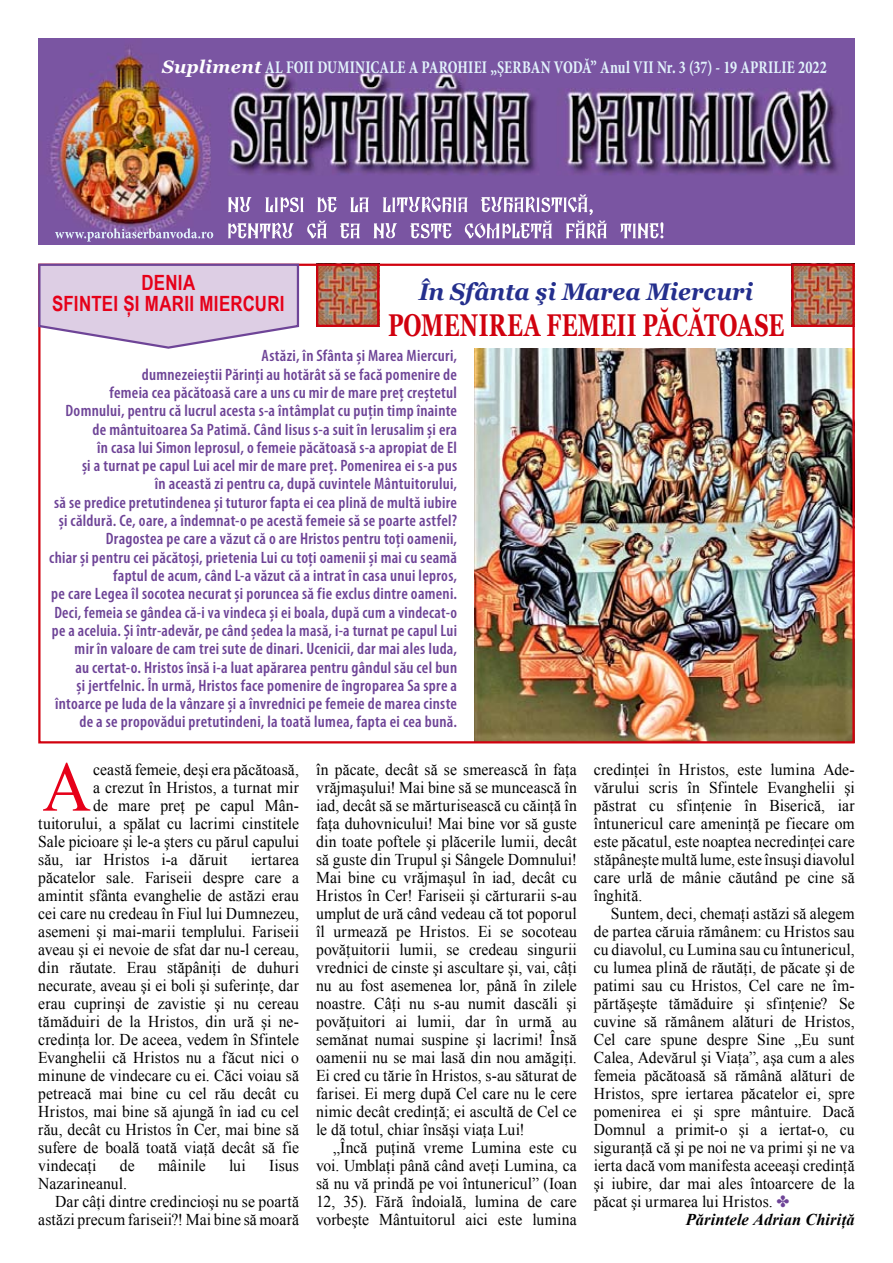
<style>
.page{position:relative;width:893px;height:1263px;background:#fff}
.page>*{position:absolute;margin:0;border:0;box-sizing:border-box;transform-origin:0 0}
.t1{font:70.8px "Times New Roman";color:#e60019;scale:.95 1}
.t2{font:700 31.5px "Georgia";letter-spacing:.005em;color:#d1010e;scale:.7 1}
.t3{font:italic 700 24px "Georgia";color:#242f8d;scale:.96 1}
.t4{font:700 21px/21px "Arial Narrow";letter-spacing:.015em;color:#e60019;text-align:center}
.t5{font:700 condensed 18px "Minion Pro";letter-spacing:.015em;color:#e2f3fc;scale:.84 1}
.t6{font:16.5px/18px "Times New Roman";letter-spacing:.005em;color:#000;text-align:justify;scale:.95 1}
.t7{font:600 condensed 16.5px/18.3px "Myriad Pro";letter-spacing:.015em;color:#6e4497;text-align:right}
.t8{font:italic 700 16.5px "Times New Roman";letter-spacing:.01em;color:#000}
.s1{font-family:"Georgia";font-style:italic;font-stretch:normal;color:#fff}
.s2{color:#6e4497}
</style>
<div class="page">
<img style="left:38px;top:38px;width:817px;height:206px">
<svg style="left:55px;top:228px;width:158px;height:14px;background:#9379b6"></svg>
<svg style="left:228px;top:194px;width:435px;height:44px;background:#977bb6"></svg>
<img style="left:474px;top:349px;width:378px;height:391px">
<img style="left:319px;top:267px;width:57px;height:57px">
<div style="left:316px;top:264px;width:63px;height:63px;border:2px solid #d1010e"></div>
<svg style="left:38px;top:263px;width:262px;height:87px;background:#dacbe1"></svg>
<img style="left:794px;top:267px;width:58px;height:57px">
<div style="left:791px;top:264px;width:64px;height:63px;border:2px solid #d1010e"></div>
<p class="t5" style="left:162px;top:57px;width:793px"><span class="s1">Supliment</span> AL FOII DUMINICALE A PAROHIEI „ŞERBAN VODĂ” Anul VII Nr. 3 (37) - 19 APRILIE 2022</p>
<p class="t4" style="left:52px;top:271px;width:232px">DENIA<br>SFINTEI ȘI MARII MIERCURI</p>
<h3 class="t3" style="left:419px;top:278px;width:350px">În Sfânta şi Marea Miercuri</h3>
<h2 class="t2" style="left:388px;top:307px;width:568px">POMENIREA FEMEII PĂCĂTOASE</h2>
<p class="t7" style="left:49px;top:346px;width:409px">Astăzi, în Sfânta și Marea Miercuri,<br>dumnezeieștii Părinți au hotărât să se facă pomenire de<br>femeia cea păcătoasă care a uns cu mir de mare preț creștetul Domnului, pentru că lucrul acesta s-a întâmplat cu puțin timp înainte de mântuitoarea Sa Patimă. Când Iisus s-a suit în Ierusalim și era<br>în casa lui Simon leprosul, o femeie păcătoasă s-a apropiat de El<br>și a turnat pe capul Lui acel mir de mare preț. Pomenirea ei s-a pus<br>în această zi pentru ca, după cuvintele Mântuitorului,<br>să se predice pretutindenea și tuturor fapta ei cea plină de multă iubire și căldură. Ce, oare, a îndemnat-o pe acestă femeie să se poarte astfel?<br>Dragostea pe care a văzut că o are Hristos pentru toți oamenii,<br>chiar și pentru cei păcătoși, prietenia Lui cu toți oamenii și mai cu seamă faptul de acum, când L-a văzut că a intrat în casa unui lepros,<br>pe care Legea îl socotea necurat și poruncea să fie exclus dintre oameni.<br>Deci, femeia se gândea că-i va vindeca și ei boala, după cum a vindecat‑o pe a aceluia. Și într-adevăr, pe când ședea la masă, i-a turnat pe capul Lui mir în valoare de cam trei sute de dinari. Ucenicii, dar mai ales Iuda,<br>au certat-o. Hristos însă i-a luat apărarea pentru gândul său cel bun<br>și jertfelnic. În urmă, Hristos face pomenire de îngroparea Sa spre a întoarce pe Iuda de la vânzare și a învrednici pe femeie de marea cinste de a se propovădui pretutindeni, la toată lumea, fapta ei cea bună.</p>
<h1 class="t1" style="left:43px;top:739px;width:53px">A</h1>
<p class="t6" style="left:93px;top:760px;width:218px">ceastă femeie, deşi era păcătoasă,</p>
<p class="t6" style="left:93px;top:778px;width:218px">a crezut în Hristos, a turnat mir</p>
<p class="t6" style="left:93px;top:796px;width:218px">de mare preţ pe capul Mân-</p>
<p class="t6" style="left:38px;top:814px;width:276px">tuitorului, a spălat cu lacrimi cinstitele</p>
<p class="t6" style="left:38px;top:832px;width:276px">Sale picioare şi le-a şters cu părul capului</p>
<p class="t6" style="left:38px;top:850px;width:201px">său, iar Hristos i-a dăruit</p>
<p class="t6" style="left:38px;top:850px;width:276px;text-indent:213px">iertarea păcatelor sale. Fariseii despre care a amintit sfânta evanghelie de astăzi erau cei care nu credeau în Fiul lui Dumnezeu, asemeni şi mai-marii templului. Fariseii aveau şi ei nevoie de sfat dar nu-l cereau, din răutate. Erau stăpâniţi de duhuri necurate, aveau şi ei boli şi suferinţe, dar erau cuprinşi de zavistie şi nu cereau tămăduiri de la Hristos, din ură şi ne&shy;credinţa lor. De aceea, vedem în Sfintele Evanghelii că Hristos nu a făcut nici o minune de vindecare cu ei. Căci voiau să petreacă mai bine cu cel rău decât cu Hristos, mai bine să ajungă în iad cu cel rău, decât cu Hristos în Cer, mai bine să sufere de boală toată viaţă decât să fie vindecaţi</p>
<p class="t6" style="left:120px;top:1156px;width:17px">de</p>
<p class="t6" style="left:158px;top:1156px;width:52px">mâinile</p>
<p class="t6" style="left:229px;top:1156px;width:19px">lui</p>
<p class="t6" style="left:269px;top:1156px;width:33px">Iisus</p>
<p class="t6" style="left:38px;top:1174px;width:95px">Nazarineanul.</p>
<p class="t6" style="left:55px;top:1192px;width:258px">Dar câţi dintre credincioşi nu se poartă</p>
<p class="t6" style="left:38px;top:1210px;width:276px">astăzi precum fariseii?! Mai bine să moară</p>
<p class="t6" style="left:316px;top:760px;width:276px">în păcate, decât să se smerească în faţa vrăjmaşului! Mai bine să se muncească în iad, decât să se mărturisească cu căinţă în faţa duhovnicului! Mai bine vor să guste din toate poftele şi plăcerile lumii, decât să guste din Trupul şi Sângele Domnului!<br>Mai bine cu vrăjmaşul în iad, decât cu Hristos în Cer! Fariseii şi cărturarii s-au umplut de ură când vedeau că tot poporul îl urmează pe Hristos. Ei se socoteau povăţuitorii lumii, se credeau singurii vrednici de cinste şi ascultare şi, vai, câţi nu au fost asemenea lor, până în zilele noastre. Câţi nu s-au numit dascăli şi povăţuitori ai lumii, dar în urmă au semănat numai suspine şi lacrimi! Însă oamenii nu se mai lasă din nou amăgiţi.<br>Ei cred cu tărie în Hristos, s-au săturat de farisei. Ei merg după Cel care nu le cere nimic decât credinţă; ei ascultă de Cel ce le dă totul, chiar însăşi viaţa Lui!</p>
<p class="t6" style="left:316px;top:1138px;width:276px;text-indent:17px">„Încă puţină vreme Lumina este cu voi. Umblaţi până când aveţi Lumina, ca să nu vă prindă pe voi întunericul” (Ioan 12, 35). Fără îndoială, lumina de care vorbeşte Mântuitorul aici este lumina</p>
<p class="t6" style="left:594px;top:760px;width:276px">credinţei în Hristos, este lumina Ade&shy;vărului scris în Sfintele Evanghelii şi păstrat cu sfinţenie în Biserică, iar întunericul care ameninţă pe fiecare om este păcatul, este noaptea necredinţei care stăpâneşte multă lume, este însuşi diavolul care urlă de mânie căutând pe cine să înghită.</p>
<p class="t6" style="left:611px;top:904px;width:258px">Suntem, deci, chemaţi astăzi să alegem</p>
<p class="t6" style="left:594px;top:922px;width:276px">de partea căruia rămânem: cu Hristos sau</p>
<p class="t6" style="left:594px;top:940px;width:276px">cu diavolul, cu Lumina sau cu întunericul,</p>
<p class="t6" style="left:594px;top:958px;width:276px">cu lumea plină de răutăţi, de păcate şi de</p>
<p class="t6" style="left:594px;top:976px;width:276px">patimi sau cu Hristos, Cel care ne îm-</p>
<p class="t6" style="left:594px;top:994px;width:276px">părtăşeşte tămăduire şi sfinţenie? Se</p>
<p class="t6" style="left:594px;top:1012px;width:276px">cuvine să rămânem alături de Hristos,</p>
<p class="t6" style="left:594px;top:1030px;width:276px">Cel care spune despre Sine „Eu sunt</p>
<p class="t6" style="left:594px;top:1048px;width:276px">Calea, Adevărul şi Viaţa”, aşa cum a ales</p>
<p class="t6" style="left:594px;top:1066px;width:276px">femeia păcătoasă să rămână alături de</p>
<p class="t6" style="left:594px;top:1084px;width:276px">Hristos, spre iertarea păcatelor ei, spre</p>
<p class="t6" style="left:594px;top:1102px;width:276px">pomenirea ei şi spre mântuire. Dacă</p>
<p class="t6" style="left:594px;top:1120px;width:276px">Domnul a primit-o şi a iertat-o, cu</p>
<p class="t6" style="left:594px;top:1138px;width:276px">siguranţă că şi pe noi ne va primi şi ne va</p>
<p class="t6" style="left:594px;top:1156px;width:276px">ierta dacă vom manifesta aceeaşi credinţă</p>
<p class="t6" style="left:594px;top:1174px;width:276px">şi iubire, dar mai ales întoarcere de la</p>
<p class="t6" style="left:594px;top:1192px;width:207px">păcat şi urmarea lui Hristos. <span class="s2">✤</span></p>
<p class="t8" style="left:686px;top:1208px;width:170px">Părintele Adrian Chiriţă</p>
</div>
